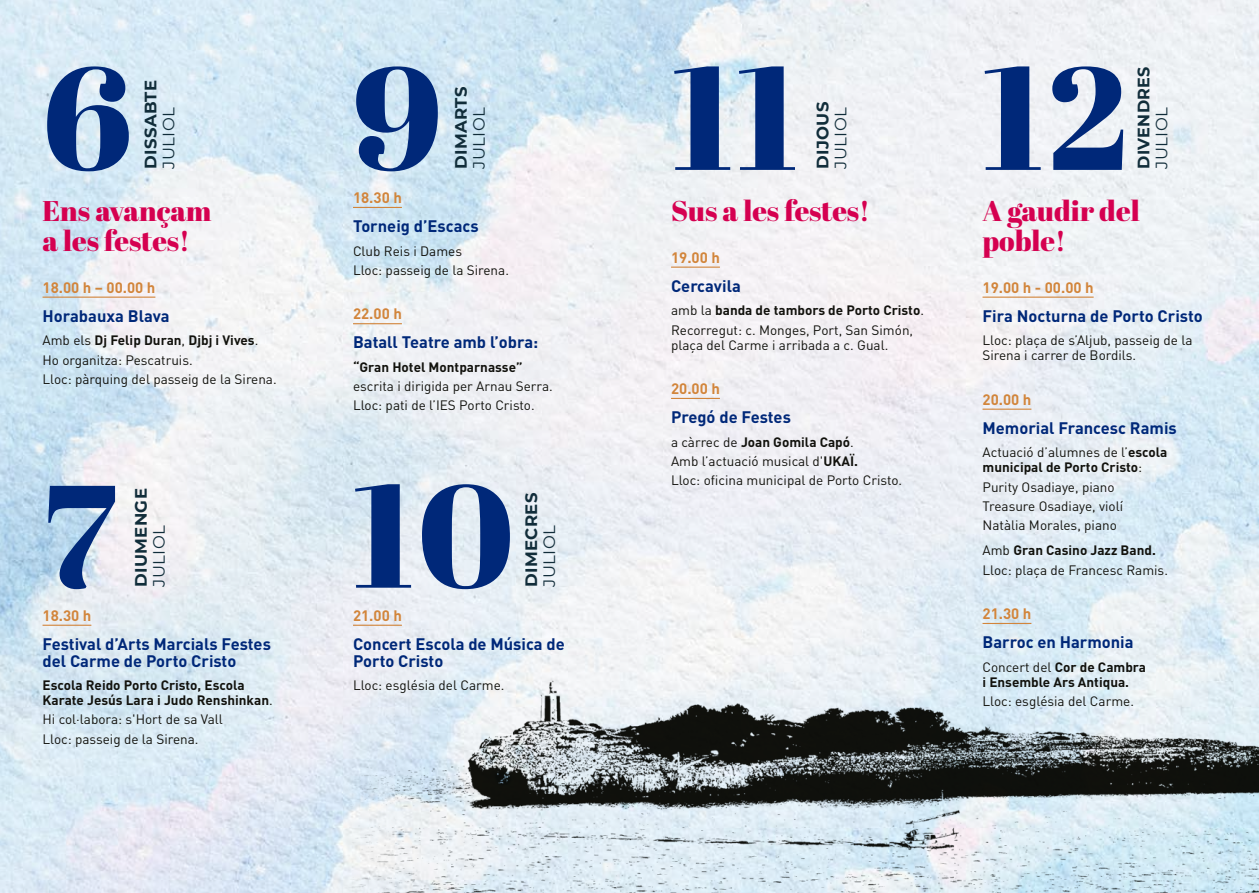
<style>
.page{position:relative;width:1259px;height:893px;background:#fff}
.page>*{position:absolute;margin:0;border:0;box-sizing:border-box;transform-origin:0 0}
.t1{font:145.5px "Abril Fatface";color:#002879}
.t2{font:28.5px/30px "Abril Fatface";color:#d50050}
.t3{font:700 16.5px/16.5px "DIN";color:#002879}
.t4{font:700 16.5px "Montserrat";letter-spacing:.02em;color:#112d3a}
.t5{font:16.5px "Montserrat";letter-spacing:.02em;color:#112d3a}
.t6{font:700 15px "DIN";color:#d2853b}
.t7{font:13.5px/19.2px "DIN";color:#12120d}
.t8{font:700 13.5px/15px "DIN";color:#12120d}
.s1{font-weight:700}
.s2{font-weight:400}
</style>
<div class="page">
<img style="left:0;top:0;width:1259px;height:893px">
<hr style="left:43px;top:297px;width:112px;height:1px;background:#d2853b">
<hr style="left:671px;top:267px;width:49px;height:1px;background:#d2853b">
<hr style="left:671px;top:398px;width:49px;height:1px;background:#d2853b">
<hr style="left:353px;top:207px;width:49px;height:1px;background:#d2853b">
<hr style="left:353px;top:323px;width:49px;height:1px;background:#d2853b">
<hr style="left:43px;top:625px;width:48px;height:1px;background:#d2853b">
<hr style="left:982px;top:297px;width:111px;height:1px;background:#d2853b">
<hr style="left:982px;top:409px;width:49px;height:1px;background:#d2853b">
<img style="left:337px;top:623px;width:922px;height:270px">
<h1 class="t1" style="left:42px;top:16px;width:91px">6</h1>
<h1 class="t1" style="left:353px;top:16px;width:91px">9</h1>
<h1 class="t1" style="left:672px;top:16px;width:128px">11</h1>
<h1 class="t1" style="left:982px;top:16px;width:147px">12</h1>
<p class="t4" style="left:139px;top:169px;width:90px;rotate:-90deg">DISSABTE</p>
<p class="t4" style="left:449px;top:169px;width:84px;rotate:-90deg">DIMARTS</p>
<p class="t5" style="left:467px;top:169px;width:63px;rotate:-90deg">JULIOL</p>
<p class="t4" style="left:810px;top:169px;width:69px;rotate:-90deg">DIJOUS</p>
<p class="t5" style="left:829px;top:169px;width:63px;rotate:-90deg">JULIOL</p>
<p class="t5" style="left:157px;top:169px;width:63px;rotate:-90deg">JULIOL</p>
<p class="t4" style="left:1131px;top:169px;width:104px;rotate:-90deg">DIVENDRES</p>
<p class="t5" style="left:1150px;top:169px;width:63px;rotate:-90deg">JULIOL</p>
<h2 class="t2" style="left:43px;top:195px;width:171px">Ens avançam a les festes!</h2>
<p class="t6" style="left:43px;top:277px;width:114px">18.00 h – 00.00 h</p>
<p class="t3" style="left:43px;top:307px;width:129px">Horabauxa Blava</p>
<p class="t7" style="left:43px;top:331px;width:236px">Amb els <span class="s1">Dj Felip Duran</span>, <span class="s1">Djbj i Vives</span>.<br>Ho organitza: Pescatruis.<br>Lloc: pàrquing del passeig de la Sirena.</p>
<p class="t6" style="left:353px;top:188px;width:50px">18.30 h</p>
<p class="t3" style="left:353px;top:217px;width:127px">Torneig d’Escacs</p>
<p class="t7" style="left:353px;top:241px;width:157px">Club Reis i Dames<br>Lloc: passeig de la Sirena.</p>
<p class="t6" style="left:353px;top:304px;width:50px">22.00 h</p>
<p class="t3" style="left:353px;top:334px;width:187px">Batall Teatre amb l’obra:</p>
<p class="t8" style="left:353px;top:359px;width:171px">“Gran Hotel Montparnasse”</p>
<p class="t7" style="left:353px;top:376px;width:201px">escrita i dirigida per Arnau Serra.<br>Lloc: pati de l’IES Porto Cristo.</p>
<h1 class="t1" style="left:42px;top:434px;width:76px">7</h1>
<h1 class="t1" style="left:353px;top:434px;width:163px">10</h1>
<p class="t4" style="left:129px;top:587px;width:100px;rotate:-90deg">DIUMENGE</p>
<p class="t5" style="left:148px;top:587px;width:63px;rotate:-90deg">JULIOL</p>
<p class="t4" style="left:519px;top:587px;width:95px;rotate:-90deg">DIMECRES</p>
<p class="t5" style="left:538px;top:587px;width:63px;rotate:-90deg">JULIOL</p>
<p class="t6" style="left:43px;top:605px;width:50px">18.30 h</p>
<p class="t3" style="left:43px;top:635px;width:230px">Festival d’Arts Marcials Festes del Carme de Porto Cristo</p>
<p class="t8" style="left:43px;top:677px;width:232px">Escola Reido Porto Cristo, Escola<br>Karate Jesús Lara i Judo Renshinkan<span class="s2">.</span></p>
<p class="t7" style="left:43px;top:709px;width:182px">Hi col·labora: s'Hort de sa Vall<br>Lloc: passeig de la Sirena.</p>
<p class="t6" style="left:353px;top:605px;width:50px">21.00 h</p>
<p class="t3" style="left:353px;top:635px;width:213px">Concert Escola de Música de<br>Porto Cristo</p>
<p class="t7" style="left:353px;top:675px;width:153px">Lloc: església del Carme.</p>
<h2 class="t2" style="left:671px;top:195px;width:200px">Sus a les festes!</h2>
<p class="t6" style="left:671px;top:247px;width:50px">19.00 h</p>
<p class="t3" style="left:671px;top:277px;width:71px">Cercavila</p>
<p class="t7" style="left:671px;top:301px;width:254px">amb la <span class="s1">banda de tambors de Porto Cristo</span>.<br>Recorregut: c. Monges, Port, San Simón,</p>
<p class="t7" style="left:671px;top:335px;width:219px">plaça del Carme i arribada a c. Gual.</p>
<p class="t6" style="left:671px;top:379px;width:50px">20.00 h</p>
<p class="t3" style="left:671px;top:408px;width:121px">Pregó de Festes</p>
<p class="t7" style="left:671px;top:432px;width:233px">a càrrec de <span class="s1">Joan Gomila Capó</span>.<br>Amb l’actuació musical d'<span class="s1">UKAÏ.<br></span>Lloc: oficina municipal de Porto Cristo.</p>
<h2 class="t2" style="left:982px;top:195px;width:159px">A gaudir del poble!</h2>
<p class="t6" style="left:982px;top:277px;width:113px">19.00 h - 00.00 h</p>
<p class="t3" style="left:982px;top:307px;width:222px">Fira Nocturna de Porto Cristo</p>
<p class="t7" style="left:982px;top:333px;width:211px;line-height:15px">Lloc: plaça de s’Aljub, passeig de la<br>Sirena i carrer de Bordils.</p>
<p class="t6" style="left:982px;top:389px;width:50px">20.00 h</p>
<p class="t3" style="left:982px;top:419px;width:196px">Memorial Francesc Ramis</p>
<p class="t8" style="left:982px;top:444px;width:186px"><span class="s2">Actuació d’alumnes de l’</span>escola municipal de Porto Cristo<span class="s2">:</span></p>
<p class="t7" style="left:982px;top:477px;width:142px">Purity Osadiaye, piano<br>Treasure Osadiaye, violí<br>Natàlia Morales, piano</p>
<p class="t7" style="left:982px;top:541px;width:187px">Amb <span class="s1">Gran Casino Jazz Band.<br></span>Lloc: plaça de Francesc Ramis.</p>
<p class="t6" style="left:982px;top:604px;width:50px">21.30 h</p>
<p class="t3" style="left:982px;top:633px;width:153px">Barroc en Harmonia</p>
<p class="t8" style="left:982px;top:659px;width:165px"><span class="s2">Concert del</span> Cor de Cambra i Ensemble Ars Antiqua.</p>
<p class="t7" style="left:982px;top:691px;width:153px">Lloc: església del Carme.</p>
</div>
